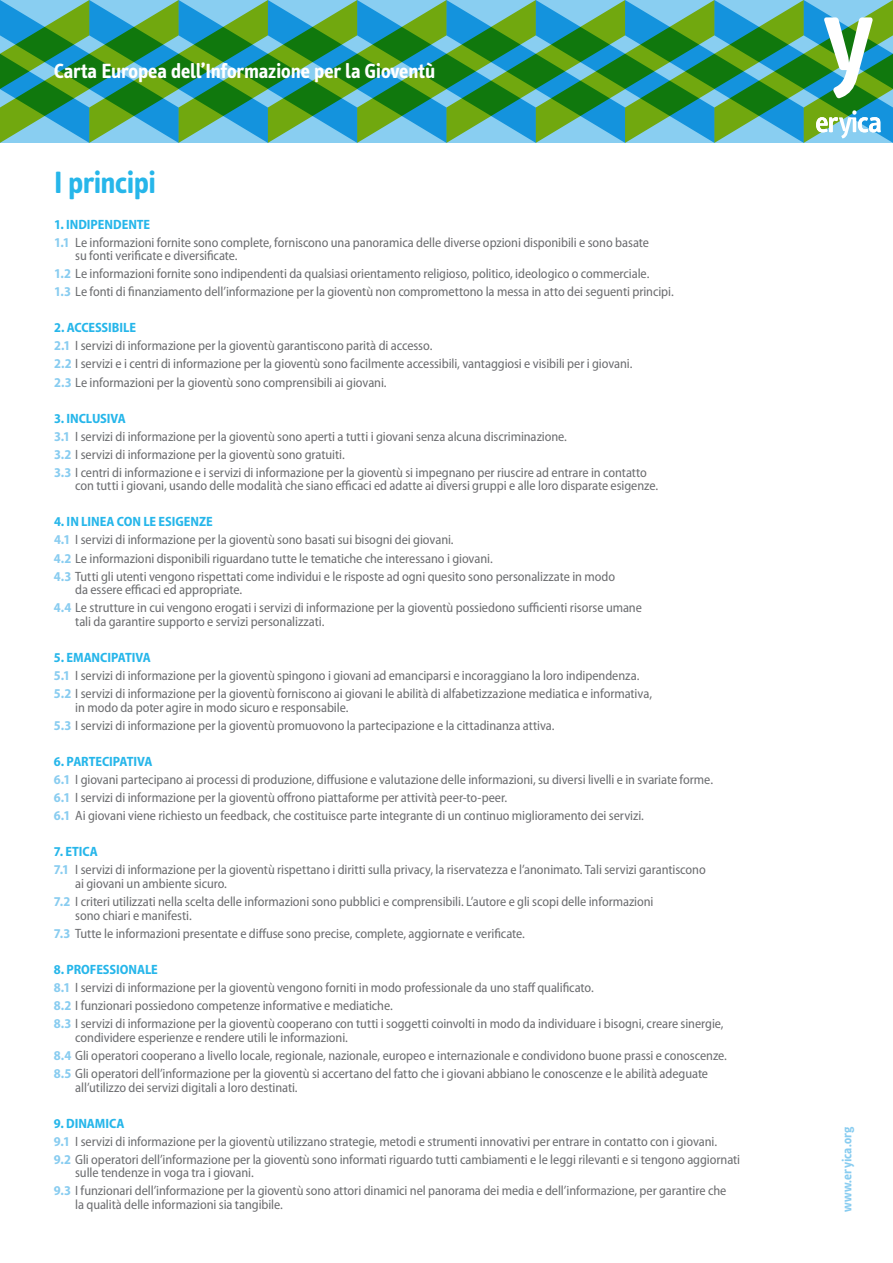
<style>
.page{position:relative;width:893px;height:1263px;background:#fff}
.page>*{position:absolute;margin:0;border:0;box-sizing:border-box;transform-origin:0 0}
.t1{font:700 31.5px "Info Text";letter-spacing:-.025em;color:#26b6ea}
.t2{font:700 21px "Info Text";letter-spacing:-.005em;color:#fff}
.t3{font:semi-condensed 13.5px/18px "Myriad Pro";letter-spacing:-.005em;color:#6c6d70}
.t4{font:700 13.5px "Info Text";letter-spacing:.005em;color:#88ccf0}
.s1{font-weight:700;color:#26b6ea}
.s2{font-weight:700;color:#88ccf0}
</style>
<div class="page">
<svg style="left:0;top:0;width:893px;height:143px;background:#4ba27e"></svg>
<h2 class="t2" style="left:54px;top:59px;width:383px">Carta Europea dell’Informazione per la Gioventù</h2>
<h1 class="t1" style="left:54px;top:164px;width:104px">I principi</h1>
<p class="t3" style="left:54px;top:215px;width:597px"><span class="s1">1. INDIPENDENTE<br></span><span class="s2">1.1</span> Le informazioni fornite sono complete, forniscono una panoramica delle diverse opzioni disponibili e sono basate</p>
<p class="t3" style="left:54px;top:247px;width:621px;text-indent:21px">su fonti verificate e diversificate.<br><span class="s2">1.2</span> Le informazioni fornite sono indipendenti da qualsiasi orientamento religioso, politico, ideologico o commerciale.<br><span class="s2">1.3</span> Le fonti di finanziamento dell’informazione per la gioventù non compromettono la messa in atto dei seguenti principi.</p>
<p class="t3" style="left:54px;top:319px;width:580px"><span class="s1">2. ACCESSIBILE<br></span><span class="s2">2.1</span> I servizi di informazione per la gioventù garantiscono parità di accesso.<br><span class="s2">2.2</span> I servizi e i centri di informazione per la gioventù sono facilmente accessibili, vantaggiosi e visibili per i giovani.<br><span class="s2">2.3</span> Le informazioni per la gioventù sono comprensibili ai giovani.</p>
<p class="t3" style="left:54px;top:409px;width:594px"><span class="s1">3. INCLUSIVA<br></span><span class="s2">3.1</span> I servizi di informazione per la gioventù sono aperti a tutti i giovani senza alcuna discriminazione.<br><span class="s2">3.2</span> I servizi di informazione per la gioventù sono gratuiti.<br><span class="s2">3.3</span> I centri di informazione e i servizi di informazione per la gioventù si impegnano per riuscire ad entrare in contatto</p>
<p class="t3" style="left:75px;top:477px;width:584px">con tutti i giovani, usando delle modalità che siano efficaci ed adatte ai diversi gruppi e alle loro disparate esigenze.</p>
<p class="t3" style="left:54px;top:513px;width:563px"><span class="s1">4. IN LINEA CON LE ESIGENZE<br></span><span class="s2">4.1</span> I servizi di informazione per la gioventù sono basati sui bisogni dei giovani.<br><span class="s2">4.2</span> Le informazioni disponibili riguardano tutte le tematiche che interessano i giovani.<br><span class="s2">4.3</span> Tutti gli utenti vengono rispettati come individui e le risposte ad ogni quesito sono personalizzate in modo</p>
<p class="t3" style="left:54px;top:581px;width:589px;text-indent:21px">da essere efficaci ed appropriate.<br><span class="s2">4.4</span> Le strutture in cui vengono erogati i servizi di informazione per la gioventù possiedono sufficienti risorse umane</p>
<p class="t3" style="left:75px;top:612px;width:251px">tali da garantire supporto e servizi personalizzati.</p>
<p class="t3" style="left:54px;top:648px;width:600px"><span class="s1">5. EMANCIPATIVA<br></span><span class="s2">5.1</span> I servizi di informazione per la gioventù spingono i giovani ad emanciparsi e incoraggiano la loro indipendenza.<br><span class="s2">5.2</span> I servizi di informazione per la gioventù forniscono ai giovani le abilità di alfabetizzazione mediatica e informativa,</p>
<p class="t3" style="left:54px;top:698px;width:502px;text-indent:21px">in modo da poter agire in modo sicuro e responsabile.<br><span class="s2">5.3</span> I servizi di informazione per la gioventù promuovono la partecipazione e la cittadinanza attiva.</p>
<p class="t3" style="left:54px;top:752px;width:661px"><span class="s1">6. PARTECIPATIVA<br></span><span class="s2">6.1</span> I giovani partecipano ai processi di produzione, diffusione e valutazione delle informazioni, su diversi livelli e in svariate forme.<br><span class="s2">6.1</span> I servizi di informazione per la gioventù offrono piattaforme per attività peer-to-peer.<br><span class="s2">6.1</span> Ai giovani viene richiesto un feedback, che costituisce parte integrante di un continuo miglioramento dei servizi.</p>
<p class="t3" style="left:54px;top:842px;width:653px"><span class="s1">7. ETICA<br></span><span class="s2">7.1</span> I servizi di informazione per la gioventù rispettano i diritti sulla privacy, la riservatezza e l’anonimato. Tali servizi garantiscono</p>
<p class="t3" style="left:54px;top:874px;width:601px;text-indent:21px">ai giovani un ambiente sicuro.<br><span class="s2">7.2</span> I criteri utilizzati nella scelta delle informazioni sono pubblici e comprensibili. L’autore e gli scopi delle informazioni</p>
<p class="t3" style="left:54px;top:906px;width:472px;text-indent:21px">sono chiari e manifesti.<br><span class="s2">7.3</span> Tutte le informazioni presentate e diffuse sono precise, complete, aggiornate e verificate.</p>
<p class="t3" style="left:54px;top:960px;width:671px"><span class="s1">8. PROFESSIONALE<br></span><span class="s2">8.1</span> I servizi di informazione per la gioventù vengono forniti in modo professionale da uno staff qualificato.<br><span class="s2">8.2</span> I funzionari possiedono competenze informative e mediatiche.<br><span class="s2">8.3</span> I servizi di informazione per la gioventù cooperano con tutti i soggetti coinvolti in modo da individuare i bisogni, creare sinergie,</p>
<p class="t3" style="left:54px;top:1028px;width:674px;text-indent:21px">condividere esperienze e rendere utili le informazioni.<br><span class="s2">8.4</span> Gli operatori cooperano a livello locale, regionale, nazionale, europeo e internazionale e condividono buone prassi e conoscenze.<br><span class="s2">8.5</span> Gli operatori dell’informazione per la gioventù si accertano del fatto che i giovani abbiano le conoscenze e le abilità adeguate</p>
<p class="t3" style="left:75px;top:1078px;width:224px">all’utilizzo dei servizi digitali a loro destinati.</p>
<p class="t3" style="left:54px;top:1114px;width:688px"><span class="s1">9. DINAMICA<br></span><span class="s2">9.1</span> I servizi di informazione per la gioventù utilizzano strategie, metodi e strumenti innovativi per entrare in contatto con i giovani.<br><span class="s2">9.2</span> Gli operatori dell’informazione per la gioventù sono informati riguardo tutti cambiamenti e le leggi rilevanti e si tengono aggiornati</p>
<p class="t3" style="left:54px;top:1164px;width:674px;text-indent:21px">sulle tendenze in voga tra i giovani.<br><span class="s2">9.3</span> I funzionari dell’informazione per la gioventù sono attori dinamici nel panorama dei media e dell’informazione, per garantire che</p>
<p class="t3" style="left:75px;top:1195px;width:209px">la qualità delle informazioni sia tangibile.</p>
<p class="t4" style="left:839px;top:1212px;width:87px;rotate:-90deg">www.eryica.org</p>
</div>
